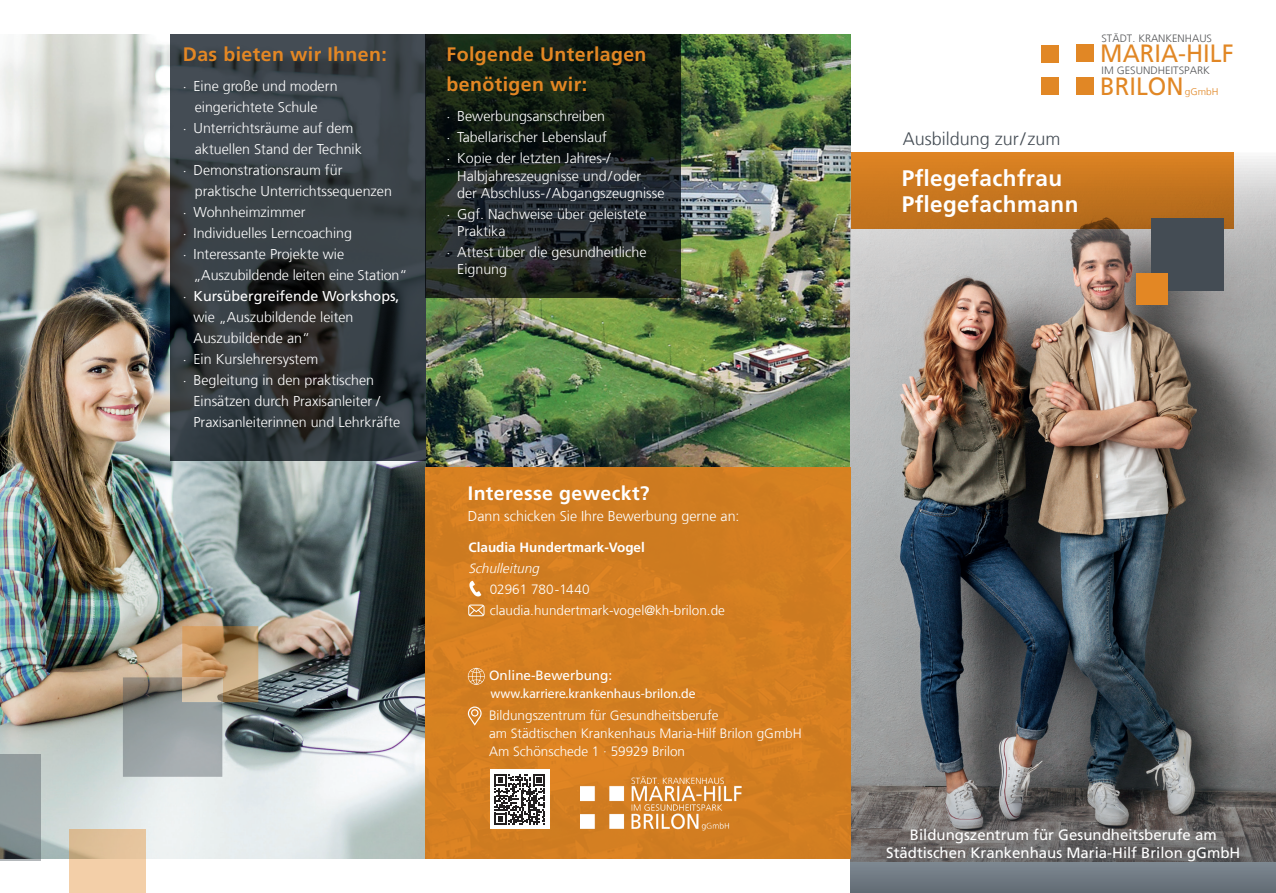
<style>
.page{position:relative;width:1276px;height:893px;background:#fff}
.page>*{position:absolute;margin:0;border:0;box-sizing:border-box;transform-origin:0 0}
.t1{font:25.05px/32.5px "Frutiger LT Com";color:#e18725;scale:.95 1}
.t2{font:700 22.5px/26.2px "Frutiger LT Com";letter-spacing:.02em;color:#fff}
.t3{font:700 19.5px/30px "Frutiger LT Com";letter-spacing:.02em;color:#e38724}
.t4{font:700 19.5px "Frutiger LT Com";letter-spacing:.02em;color:#fff}
.t5{font:300 18px "Frutiger LT Com";color:#444c54}
.t6{font:15px/18px "Frutiger LT Com";color:#fff;text-align:center}
.t7{font:300 14.25px/17.2px "Frutiger LT Com";color:#fff}
.t8{font:14.25px "Frutiger LT Com";color:#fff}
.t9{font:300 13.5px/18px "Frutiger LT Com";color:#fff}
.t10{font:13.5px "Myriad Pro";color:#fff}
.t11{font:700 13.5px "Frutiger LT Com";color:#fff}
.t12{font:13.5px "Frutiger LT Com";color:#fff}
.t13{font:italic 300 13.5px "Frutiger LT Com";color:#fff}
.t14{font:300 10.65px "Frutiger LT Com";color:#57585a}
.t15{font:300 10.65px "Frutiger LT Com";color:#57585a;scale:1.04 1}
.t16{font:300 9.75px "Frutiger LT Com";color:#e18725;scale:1.04 1}
.s1{font-weight:300}
</style>
<div class="page">
<img style="left:0;top:34px;width:850px;height:825px">
<div style="left:1041px;top:78px;width:17px;height:17px;background:#e18725"></div>
<div style="left:1076px;top:77px;width:17px;height:18px;background:#e18725"></div>
<div style="left:1041px;top:45px;width:17px;height:17px;background:#e18725"></div>
<div style="left:1076px;top:45px;width:17px;height:17px;background:#e18725"></div>
<img style="left:850px;top:153px;width:426px;height:610px">
<svg style="left:0;top:755px;width:40px;height:106px;background:#8a9597"></svg>
<svg style="left:69px;top:830px;width:76px;height:63px;background:#e9c7a0"></svg>
<img style="left:123px;top:626px;width:135px;height:151px">
<svg style="left:182px;top:677px;width:40px;height:25px"></svg>
<svg style="left:850px;top:763px;width:426px;height:130px;background:#6d6e6f"></svg>
<div style="left:850px;top:152px;width:383px;height:77px;background:linear-gradient(to bottom,#de8423,#b1691b)"></div>
<svg style="left:425px;top:34px;width:255px;height:264px;background:#1a231d"></svg>
<svg style="left:170px;top:34px;width:255px;height:427px;background:#353c41"></svg>
<div style="left:425px;top:468px;width:425px;height:391px;background:#d37e21"></div>
<svg style="left:468px;top:668px;width:17px;height:17px"></svg>
<img style="left:580px;top:777px;width:162px;height:54px">
<svg style="left:468px;top:706px;width:13px;height:20px"></svg>
<div style="left:490px;top:770px;width:59px;height:59px;background:#fff"></div>
<svg style="left:494px;top:774px;width:51px;height:51px"></svg>
<div style="left:1151px;top:218px;width:72px;height:72px;background:#444c54"></div>
<div style="left:1135px;top:273px;width:32px;height:32px;background:#e38724"></div>
<svg style="left:469px;top:581px;width:12px;height:15px"></svg>
<svg style="left:468px;top:605px;width:16px;height:11px"></svg>
<h3 class="t3" style="left:183px;top:40px;width:205px">Das bieten wir Ihnen:</h3>
<p class="t7" style="left:183px;top:78px;width:156px">· Eine große und modern</p>
<p class="t7" style="left:195px;top:99px;width:124px">eingerichtete Schule</p>
<p class="t7" style="left:183px;top:120px;width:172px">· Unterrichtsräume auf dem</p>
<p class="t7" style="left:195px;top:141px;width:169px">aktuellen Stand der Technik</p>
<p class="t7" style="left:183px;top:162px;width:161px">· Demonstrationsraum für</p>
<p class="t7" style="left:195px;top:183px;width:199px">praktische Unterrichtssequenzen</p>
<p class="t7" style="left:183px;top:204px;width:124px">· Wohnheimzimmer</p>
<p class="t7" style="left:183px;top:225px;width:171px">· Individuelles Lerncoaching</p>
<p class="t7" style="left:183px;top:246px;width:163px">· Interessante Projekte wie</p>
<p class="t7" style="left:193px;top:267px;width:215px">„Auszubildende leiten eine Station“</p>
<p class="t8" style="left:183px;top:288px;width:218px"><span class="s1">·</span> Kursübergreifende Workshops,</p>
<p class="t7" style="left:193px;top:309px;width:161px">wie „Auszubildende leiten</p>
<p class="t7" style="left:193px;top:330px;width:118px">Auszubildende an“</p>
<p class="t7" style="left:183px;top:351px;width:137px">· Ein Kurslehrersystem</p>
<p class="t7" style="left:183px;top:372px;width:193px">· Begleitung in den praktischen</p>
<p class="t7" style="left:193px;top:393px;width:188px">Einsätzen durch Praxisanleiter /</p>
<p class="t7" style="left:193px;top:414px;width:208px">Praxisanleiterinnen und Lehrkräfte</p>
<h3 class="t3" style="left:446px;top:40px;width:201px">Folgende Unterlagen benötigen wir:</h3>
<p class="t7" style="left:446px;top:106px;width:165px;line-height:21px">· Bewerbungsanschreiben · Tabellarischer Lebenslauf · Kopie der letzten Jahres-/</p>
<p class="t7" style="left:457px;top:167px;width:209px">Halbjahreszeugnisse und/oder der Abschluss-/Abgangszeugnisse</p>
<p class="t7" style="left:457px;top:205px;width:191px;text-indent:-11px">· Ggf. Nachweise über geleistete<br>Praktika</p>
<p class="t7" style="left:457px;top:244px;width:191px;text-indent:-11px">· Attest über die gesundheitliche<br>Eignung</p>
<h3 class="t4" style="left:468px;top:482px;width:183px">Interesse geweckt?</h3>
<p class="t7" style="left:468px;top:507px;width:273px">Dann schicken Sie Ihre Bewerbung gerne an:</p>
<p class="t11" style="left:468px;top:540px;width:178px">Claudia Hundertmark-Vogel</p>
<p class="t13" style="left:468px;top:561px;width:75px">Schulleitung</p>
<p class="t9" style="left:490px;top:579px;width:237px;line-height:21px">02961 780-1440 claudia.hundertmark-vogel@kh-brilon.de</p>
<p class="t12" style="left:489px;top:667px;width:125px">Online-Bewerbung:</p>
<p class="t10" style="left:490px;top:685px;width:207px">www.karriere.krankenhaus-brilon.de</p>
<p class="t9" style="left:489px;top:707px;width:314px">Bildungszentrum für Gesundheitsberufe<br>am Städtischen Krankenhaus Maria-Hilf Brilon gGmbH<br>Am Schönschede 1 · 59929 Brilon</p>
<p class="t5" style="left:902px;top:129px;width:159px">Ausbildung zur/zum</p>
<h2 class="t2" style="left:901px;top:165px;width:178px">Pflegefachfrau<br>Pflegefachmann</h2>
<p class="t14" style="left:1101px;top:32px;width:112px">STÄDT. KRANKENHAUS</p>
<p class="t15" style="left:1101px;top:64px;width:106px">IM GESUNDHEITSPARK</p>
<p class="t16" style="left:1185px;top:86px;width:34px">gGmbH</p>
<h1 class="t1" style="left:1100px;top:37px;width:142px">MARIA-HILF<br>BRILON</h1>
<p class="t6" style="left:886px;top:826px;width:355px">Bildungszentrum für Gesundheitsberufe am<br>Städtischen Krankenhaus Maria-Hilf Brilon gGmbH</p>
</div>
